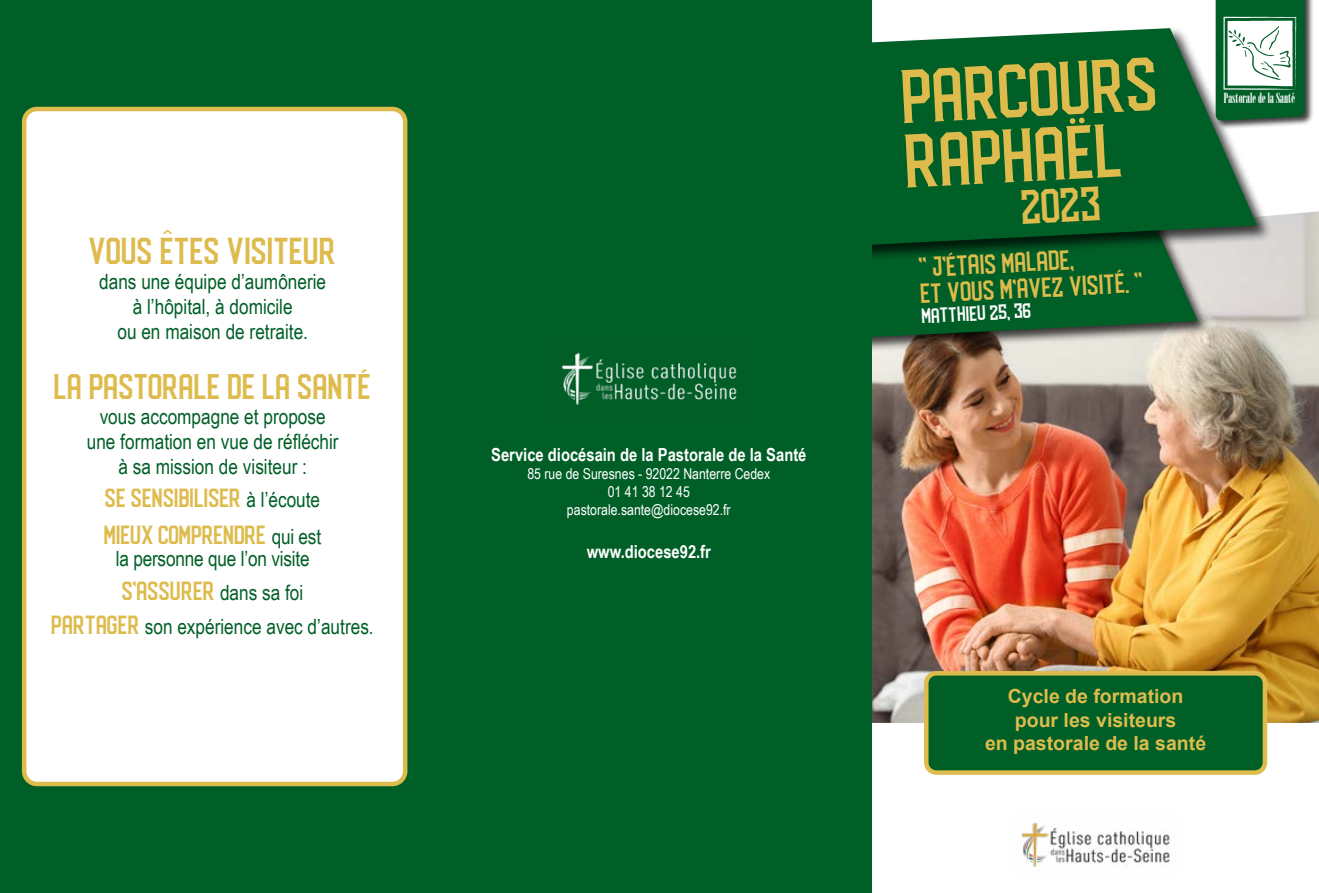
<style>
.page{position:relative;width:1319px;height:893px;background:#fff}
.page>*{position:absolute;margin:0;border:0;box-sizing:border-box;transform-origin:0 0}
.t1{font:60.45px/64.5px "Areno Serif";color:#debb4d}
.t2{font:38.55px "Areno Serif";color:#debb4d}
.t3{font:30px "Areno Serif";color:#debb4d}
.t4{font:28.5px "Areno Serif";color:#debb4d}
.t5{font:22.05px/26.5px "Areno Serif";color:#debb4d}
.t6{font:21px/25.2px "Arial Narrow";color:#005f27;text-align:center}
.t7{font:21px/37px "Areno Serif";color:#debb4d}
.t8{font:700 19.5px/23.4px "Arial";color:#debb4d;text-align:center}
.t9{font:700 18px "Arial Narrow";color:#fff}
.t10{font:16.5px "Areno Serif";color:#fff}
.t11{font:15px/18px "Arial Narrow";color:#fff;text-align:center}
.t12{font:14.1px "Bodoni MT Poster Compressed";color:#fff}
.s1{font-family:"Arial Narrow";color:#005f27}
.s2{font-family:"Areno Serif";color:#debb4d}
</style>
<div class="page">
<img style="left:871px;top:211px;width:447px;height:512px">
<div style="left:0;top:209px;width:1211px;height:189px;background:#000;opacity:.75"></div>
<svg style="left:871px;top:309px;width:326px;height:71px;background:#82947a"></svg>
<div style="left:0;top:26px;width:1273px;height:283px;background:#000;opacity:.75"></div>
<svg style="left:871px;top:28px;width:385px;height:260px;background:#196a3a"></svg>
<div style="left:0;top:0;width:871px;height:893px;background:#005f27"></div>
<div style="left:24px;top:109px;width:381px;height:675px;background:#fff;border-radius:13px"></div>
<div style="left:22px;top:107px;width:385px;height:679px;border:4px solid #debb4d;border-radius:13px"></div>
<img style="left:1021px;top:822px;width:151px;height:45px">
<div style="left:1214px;top:0;width:99px;height:130px;background:#000;opacity:.75"></div>
<svg style="left:1215px;top:0;width:89px;height:121px"></svg>
<img style="left:561px;top:352px;width:176px;height:53px">
<svg style="left:1069px;top:118px;width:15px;height:6px"></svg>
<svg style="left:163px;top:230px;width:9px;height:4px"></svg>
<div style="left:926px;top:673px;width:338px;height:100px;background:#005f27;border-radius:10px"></div>
<div style="left:923px;top:671px;width:343px;height:104px;border:4px solid #debb4d;border-radius:10px"></div>
<h3 class="t3" style="left:89px;top:238px;width:249px">VOUS ETES VISITEUR</h3>
<p class="t6" style="left:99px;top:268px;width:228px">dans une équipe d’aumônerie à l’hôpital, à domicile<br>ou en maison de retraite.</p>
<h3 class="t4" style="left:54px;top:375px;width:319px">LA PASTORALE DE LA SANTÉ</h3>
<p class="t6" style="left:87px;top:403px;width:253px">vous accompagne et propose une formation en vue de réfléchir à sa mission de visiteur :</p>
<p class="t7" style="left:104px;top:481px;width:218px">SE SENSIBILISER <span class="s1">à l’écoute<br></span>MIEUX COMPRENDRE <span class="s1">qui est</span></p>
<p class="t6" style="left:116px;top:545px;width:195px">la personne que l’on visite</p>
<p class="t7" style="left:122px;top:574px;width:183px">S'ASSURER <span class="s1">dans sa foi</span></p>
<p class="t6" style="left:52px;top:613px;width:323px"><span class="s2">PARTAGER</span> son expérience avec d’autres.</p>
<p class="t9" style="left:491px;top:441px;width:317px">Service diocésain de la Pastorale de la Santé</p>
<p class="t11" style="left:527px;top:464px;width:244px">85 rue de Suresnes - 92022 Nanterre Cedex<br>01 41 38 12 45 pastorale.sante@diocese92.fr</p>
<p class="t9" style="left:586px;top:538px;width:126px">www.diocese92.fr</p>
<h1 class="t1" style="left:900px;top:69px;width:258px;rotate:-3deg">PARCOURS<br>RAPHAEL</h1>
<h2 class="t2" style="left:1020px;top:191px;width:81px;rotate:-3deg">2023</h2>
<p class="t5" style="left:918px;top:256px;width:224px;rotate:-3deg">" J'ÉTAIS MALADE,<br>ET VOUS M'AVEZ VISITÉ. "</p>
<p class="t10" style="left:921px;top:309px;width:111px;rotate:-3deg">MATTHIEU 25, 36</p>
<p class="t12" style="left:1223px;top:90px;width:73px">Pastorale de la Santé</p>
<p class="t8" style="left:984px;top:685px;width:223px">Cycle de formation pour les visiteurs<br>en pastorale de la santé</p>
</div>
